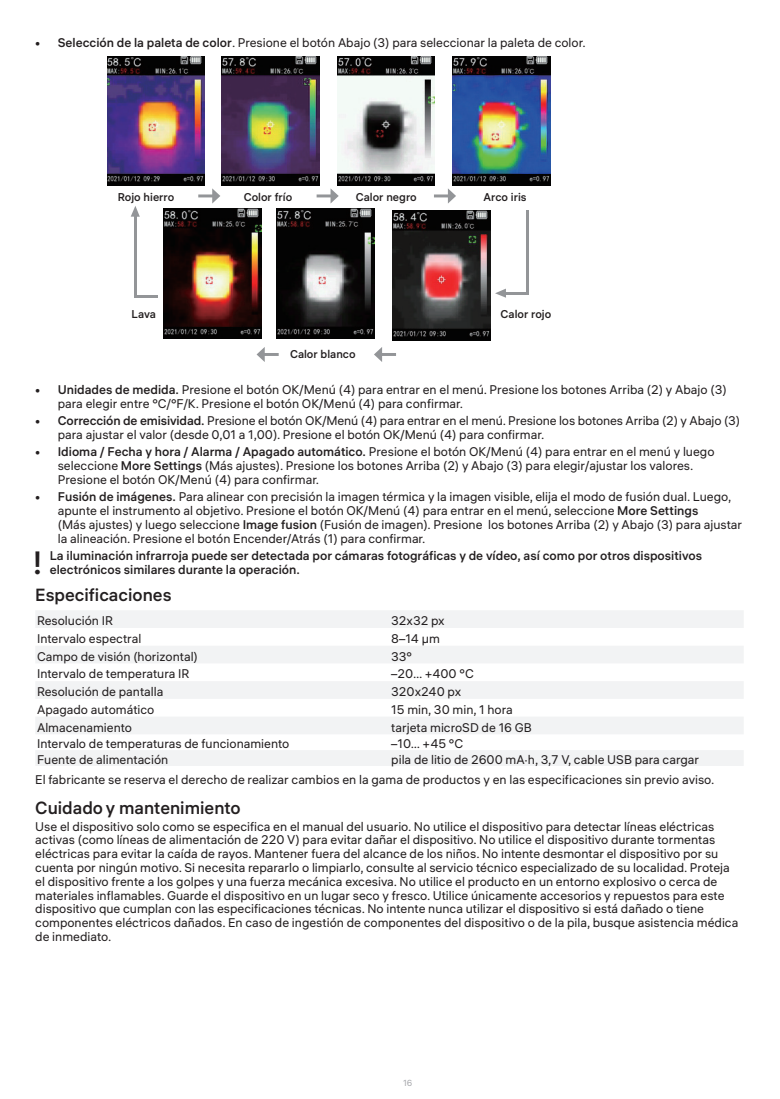
<style>
.page{position:relative;width:780px;height:1099px;background:#fff}
.page>*{position:absolute;margin:0;border:0;box-sizing:border-box;transform-origin:0 0}
.t1{font:500 32px "ALS Hauss";color:#231f20}
.заголовок{font:500 17.5px "ALS Hauss";color:#231f20}
.t2{font:12.5px/13.8px "ALS Hauss";color:#231f20}
.t3{font:500 12.5px/13.8px "ALS Hauss";color:#231f20}
.List_Paragraph{font:500 11.25px "ALS Hauss";color:#231f20}
.t4{font:8.75px "ALS Hauss";color:#a8a9ad}
.s1{font-weight:500}
.s2{color:#1f1f1f}
</style>
<div class="page">
<svg style="left:36px;top:611px;width:707px;height:155px;fill:#f2f3f4"></svg>
<img style="left:107px;top:56px;width:97px;height:130px">
<img style="left:222px;top:56px;width:97px;height:130px">
<img style="left:337px;top:56px;width:98px;height:130px">
<img style="left:452px;top:56px;width:98px;height:130px">
<img style="left:393px;top:210px;width:97px;height:130px">
<img style="left:164px;top:208px;width:97px;height:130px">
<img style="left:276px;top:208px;width:98px;height:130px">
<hr style="left:506px;top:292px;width:23px;height:2px;background:#939598">
<svg style="left:495px;top:288px;width:11px;height:10px"></svg>
<hr style="left:526px;top:210px;width:3px;height:82px;background:#939598">
<hr style="left:134px;top:295px;width:23px;height:3px;background:#939598">
<svg style="left:131px;top:206px;width:9px;height:11px"></svg>
<hr style="left:134px;top:214px;width:2px;height:82px;background:#939598">
<hr style="left:198px;top:194px;width:17px;height:3px;background:#939598">
<svg style="left:212px;top:188px;width:8px;height:15px"></svg>
<hr style="left:316px;top:194px;width:17px;height:3px;background:#939598">
<svg style="left:330px;top:188px;width:9px;height:15px"></svg>
<hr style="left:434px;top:194px;width:16px;height:3px;background:#939598">
<svg style="left:448px;top:188px;width:8px;height:15px"></svg>
<hr style="left:379px;top:353px;width:17px;height:3px;background:#939598">
<svg style="left:374px;top:347px;width:8px;height:15px"></svg>
<hr style="left:262px;top:353px;width:17px;height:3px;background:#939598">
<svg style="left:256px;top:347px;width:9px;height:15px"></svg>
<p class="t2" style="left:35px;top:36px;width:552px">• <span class="s1">Selección de la paleta de color</span>. Presione el botón Abajo (3) para seleccionar la paleta de color.</p>
<p class="List_Paragraph" style="left:118px;top:190px;width:58px">Rojo hierro</p>
<p class="List_Paragraph" style="left:244px;top:190px;width:50px">Color frío</p>
<p class="List_Paragraph" style="left:356px;top:190px;width:62px">Calor negro</p>
<p class="List_Paragraph" style="left:483px;top:190px;width:45px">Arco iris</p>
<p class="List_Paragraph" style="left:132px;top:306px;width:26px">Lava</p>
<p class="List_Paragraph" style="left:500px;top:306px;width:52px">Calor rojo</p>
<p class="List_Paragraph" style="left:290px;top:347px;width:67px">Calor blanco</p>
<p class="t2" style="left:58px;top:383px;width:670px;text-indent:-22px">• <span class="s1">Unidades de medida.</span> Presione el botón OK/Menú (4) para entrar en el menú. Presione los botones <span class="s2">Arriba</span> (2) y Abajo (3) para elegir entre °C/°F/K. Presione el botón OK/Menú (4) para confirmar.</p>
<p class="t2" style="left:58px;top:414px;width:683px;text-indent:-22px">• <span class="s1">Corrección de emisividad.</span> Presione el botón OK/Menú (4) para entrar en el menú. Presione los botones Arriba (2) y Abajo (3) para ajustar el valor (desde 0,01 a 1,00). Presione el botón OK/Menú (4) para confirmar.</p>
<p class="t2" style="left:58px;top:445px;width:658px;text-indent:-22px">• <span class="s1">Idioma / Fecha y hora / Alarma / Apagado automático.</span> Presione el botón OK/Menú (4) para entrar en el menú y luego seleccione <span class="s1">More Settings</span> (Más ajustes). Presione los botones Arriba (2) y Abajo (3) para elegir/ajustar los valores.<br>Presione el botón OK/Menú (4) para confirmar.</p>
<p class="t2" style="left:58px;top:490px;width:686px;text-indent:-22px">• <span class="s1">Fusión de imágenes.</span> Para alinear con precisión la imagen térmica y la imagen visible, elija el modo de fusión dual. Luego, apunte el instrumento al objetivo. Presione el botón OK/Menú (4) para entrar en el menú, seleccione <span class="s1">More Settings<br></span>(Más ajustes) y luego seleccione <span class="s1">Image fusion</span> (Fusión de imagen). Presione los botones <span class="s2">Arriba</span> (2) y Abajo (3) para ajustar la alineación. Presione el botón Encender/Atrás (1) para confirmar.</p>
<p class="t1" style="left:33px;top:542px;width:12px">!</p>
<p class="t3" style="left:50px;top:548px;width:653px">La iluminación infrarroja puede ser detectada por cámaras fotográficas y de vídeo, así como por otros dispositivos electrónicos similares durante la operación.</p>
<p class="заголовок" style="left:35px;top:584px;width:138px">Especificaciones</p>
<p class="t2" style="left:37px;top:614px;width:77px">Resolución IR</p>
<p class="t2" style="left:391px;top:614px;width:55px">32x32 px</p>
<p class="t2" style="left:37px;top:631px;width:106px">Intervalo espectral</p>
<p class="t2" style="left:391px;top:631px;width:50px">8–14 µm</p>
<p class="t2" style="left:37px;top:649px;width:162px">Campo de visión (horizontal)</p>
<p class="t2" style="left:391px;top:649px;width:22px">33°</p>
<p class="t2" style="left:37px;top:667px;width:154px">Intervalo de temperatura IR</p>
<p class="t2" style="left:391px;top:667px;width:84px">–20… +400 °C</p>
<p class="t2" style="left:37px;top:685px;width:128px">Resolución de pantalla</p>
<p class="t2" style="left:391px;top:685px;width:71px">320x240 px</p>
<p class="t2" style="left:37px;top:702px;width:119px">Apagado automático</p>
<p class="t2" style="left:391px;top:702px;width:123px">15 min, 30 min, 1 hora</p>
<p class="t2" style="left:37px;top:720px;width:97px">Almacenamiento</p>
<p class="t2" style="left:391px;top:720px;width:142px">tarjeta microSD de 16 GB</p>
<p class="t2" style="left:37px;top:737px;width:254px">Intervalo de temperaturas de funcionamiento</p>
<p class="t2" style="left:391px;top:737px;width:73px">–10… +45 °C</p>
<p class="t2" style="left:37px;top:753px;width:133px">Fuente de alimentación</p>
<p class="t2" style="left:391px;top:753px;width:309px">pila de litio de 2600 mA·h, 3,7 V, cable USB para cargar</p>
<p class="t2" style="left:35px;top:772px;width:680px">El fabricante se reserva el derecho de realizar cambios en la gama de productos y en las especificaciones sin previo aviso.</p>
<p class="заголовок" style="left:35px;top:797px;width:207px">Cuidado y mantenimiento</p>
<p class="t2" style="left:35px;top:819px;width:704px">Use el dispositivo solo como se especifica en el manual del usuario. No utilice el dispositivo para detectar líneas eléctricas activas (como líneas de alimentación de 220 V) para evitar dañar el dispositivo. No utilice el dispositivo durante tormentas eléctricas para evitar la caída de rayos. Mantener fuera del alcance de los niños. No intente desmontar el dispositivo por su cuenta por ningún motivo. Si necesita repararlo o limpiarlo, consulte al servicio técnico especializado de su localidad. Proteja el dispositivo frente a los golpes y una fuerza mecánica excesiva. No utilice el producto en un entorno explosivo o cerca de materiales inflamables. Guarde el dispositivo en un lugar seco y fresco. Utilice únicamente accesorios y repuestos para este dispositivo que cumplan con las especificaciones técnicas. No intente nunca utilizar el dispositivo si está dañado o tiene componentes eléctricos dañados. En caso de ingestión de componentes del dispositivo o de la pila, busque asistencia médica de inmediato.</p>
<p class="t4" style="left:403px;top:1077px;width:11px">16</p>
</div>
